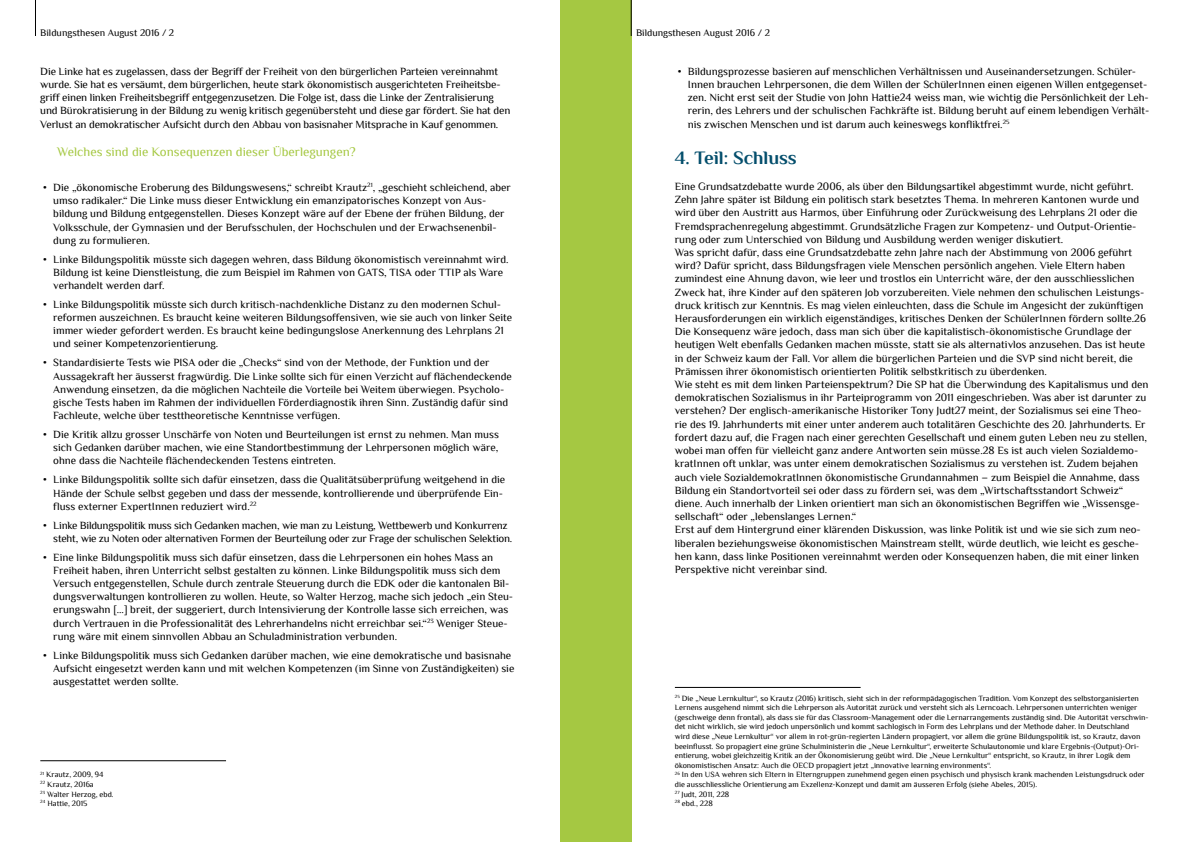
<style>
.page{position:relative;width:1191px;height:842px;background:#fff}
.page>*{position:absolute;margin:0;border:0;box-sizing:border-box;transform-origin:0 0}
.t1{font:700 19px "Philosopher";color:#044e6c}
.t2{font:13px "Philosopher";color:#a5c842}
.t3{font:11px/13.2px "Philosopher";color:#000}
.t4{font:11px/13.2px "Philosopher";letter-spacing:-.02em;color:#000}
.t5{font:10px "Philosopher";color:#000}
.t6{font:8px/9.6px "Philosopher";color:#000}
</style>
<div class="page">
<div style="left:560px;top:0;width:71px;height:842px;background:#a5c842"></div>
<hr style="left:630px;top:0;width:1px;height:36px;background:#000">
<hr style="left:35px;top:0;width:1px;height:36px;background:#000">
<hr style="left:40px;top:760px;width:186px;height:1px;background:#000">
<hr style="left:675px;top:687px;width:185px;height:1px;background:#000">
<p class="t5" style="left:40px;top:27px;width:135px">Bildungsthesen August 2016 / 2</p>
<p class="t5" style="left:636px;top:27px;width:135px">Bildungsthesen August 2016 / 2</p>
<p class="t3" style="left:40px;top:65px;width:471px">Die Linke hat es zugelassen, dass der Begriff der Freiheit von den bürgerlichen Parteien vereinnahmt wurde. Sie hat es versäumt, dem bürgerlichen, heute stark ökonomistisch ausgerichteten Freiheitsbe&shy;griff einen linken Freiheitsbegriff entgegenzusetzen. Die Folge ist, dass die Linke der Zentralisierung und Bürokratisierung in der Bildung zu wenig kritisch gegenübersteht und diese gar fördert. Sie hat den Verlust an demokratischer Aufsicht durch den Abbau von basisnaher Mitsprache in Kauf genommen.</p>
<p class="t2" style="left:57px;top:145px;width:300px">Welches sind die Konsequenzen dieser Überlegungen?</p>
<p class="t3" style="left:53px;top:181px;width:459px;text-indent:-10px">• Die „ökonomische Eroberung des Bildungswesens,“ schreibt Krautz<sup>21</sup>, „geschieht schleichend, aber umso radikaler.“ Die Linke muss dieser Entwicklung ein emanzipatorisches Konzept von Aus&shy;bildung und Bildung entgegenstellen. Dieses Konzept wäre auf der Ebene der frühen Bildung, der Volksschule, der Gymnasien und der Berufsschulen, der Hochschulen und der Erwachsenenbil&shy;dung zu formulieren.</p>
<p class="t3" style="left:53px;top:252px;width:457px;text-indent:-10px">• Linke Bildungspolitik müsste sich dagegen wehren, dass Bildung ökonomistisch vereinnahmt wird.<br>Bildung ist keine Dienstleistung, die zum Beispiel im Rahmen von GATS, TISA oder TTIP als Ware verhandelt werden darf.</p>
<p class="t3" style="left:53px;top:298px;width:460px;text-indent:-10px">• Linke Bildungspolitik müsste sich durch kritisch-nachdenkliche Distanz zu den modernen Schul&shy;reformen auszeichnen. Es braucht keine weiteren Bildungsoffensiven, wie sie auch von linker Seite immer wieder gefordert werden. Es braucht keine bedingungslose Anerkennung des Lehrplans 21 und seiner Kompetenzorientierung.</p>
<p class="t3" style="left:53px;top:356px;width:460px;text-indent:-10px">• Standardisierte Tests wie PISA oder die „Checks“ sind von der Methode, der Funktion und der Aussagekraft her äusserst fragwürdig. Die Linke sollte sich für einen Verzicht auf flächendeckende Anwendung einsetzen, da die möglichen Nachteile die Vorteile bei Weitem überwiegen. Psycholo&shy;gische Tests haben im Rahmen der individuellen Förderdiagnostik ihren Sinn. Zuständig dafür sind Fachleute, welche über testtheoretische Kenntnisse verfügen.</p>
<p class="t3" style="left:53px;top:428px;width:447px;text-align:justify;text-indent:-10px">• Die Kritik allzu grosser Unschärfe von Noten und Beurteilungen ist ernst zu nehmen. Man muss sich Gedanken darüber machen, wie eine Standortbestimmung der Lehrpersonen möglich wäre, ohne dass die Nachteile flächendeckenden Testens eintreten.</p>
<p class="t3" style="left:53px;top:473px;width:453px;text-indent:-10px">• Linke Bildungspolitik sollte sich dafür einsetzen, dass die Qualitätsüberprüfung weitgehend in die<br>Hände der Schule selbst gegeben und dass der messende, kontrollierende und überprüfende Ein&shy;fluss externer ExpertInnen reduziert wird.<sup>22</sup></p>
<p class="t4" style="left:53px;top:518px;width:460px;text-indent:-10px">• Linke Bildungspolitik muss sich Gedanken machen, wie man zu Leistung, Wettbewerb und Konkurrenz steht, wie zu Noten oder alternativen Formen der Beurteilung oder zur Frage der schulischen Selektion.</p>
<p class="t3" style="left:53px;top:550px;width:461px;text-indent:-10px">• Eine linke Bildungspolitik muss sich dafür einsetzen, dass die Lehrpersonen ein hohes Mass an Freiheit haben, ihren Unterricht selbst gestalten zu können. Linke Bildungspolitik muss sich dem Versuch entgegenstellen, Schule durch zentrale Steuerung durch die EDK oder die kantonalen Bil&shy;dungsverwaltungen kontrollieren zu wollen. Heute, so Walter Herzog, mache sich jedoch „ein Steu&shy;erungswahn [...] breit, der suggeriert, durch Intensivierung der Kontrolle lasse sich erreichen, was durch Vertrauen in die Professionalität des Lehrerhandelns nicht erreichbar sei.“<sup>23</sup> Weniger Steue&shy;rung wäre mit einem sinnvollen Abbau an Schuladministration verbunden.</p>
<p class="t3" style="left:53px;top:649px;width:462px;text-indent:-10px">• Linke Bildungspolitik muss sich Gedanken darüber machen, wie eine demokratische und basisnahe<br>Aufsicht eingesetzt werden kann und mit welchen Kompetenzen (im Sinne von Zuständigkeiten) sie ausgestattet werden sollte.</p>
<p class="t3" style="left:688px;top:65px;width:463px;text-indent:-10px">• Bildungsprozesse basieren auf menschlichen Verhältnissen und Auseinandersetzungen. Schüler-Innen brauchen Lehrpersonen, die dem Willen der SchülerInnen einen eigenen Willen entgegenset&shy;zen. Nicht erst seit der Studie von John Hattie24 weiss man, wie wichtig die Persönlichkeit der Leh&shy;rerin, des Lehrers und der schulischen Fachkräfte ist. Bildung beruht auf einem lebendigen Verhält&shy;nis zwischen Menschen und ist darum auch keineswegs konfliktfrei.<sup>25</sup></p>
<h1 class="t1" style="left:675px;top:147px;width:123px">4. Teil: Schluss</h1>
<p class="t3" style="left:675px;top:180px;width:475px">Eine Grundsatzdebatte wurde 2006, als über den Bildungsartikel abgestimmt wurde, nicht geführt.<br>Zehn Jahre später ist Bildung ein politisch stark besetztes Thema. In mehreren Kantonen wurde und wird über den Austritt aus Harmos, über Einführung oder Zurückweisung des Lehrplans 21 oder die Fremdsprachenregelung abgestimmt. Grundsätzliche Fragen zur Kompetenz- und Output-Orientie&shy;rung oder zum Unterschied von Bildung und Ausbildung werden weniger diskutiert.<br>Was spricht dafür, dass eine Grundsatzdebatte zehn Jahre nach der Abstimmung von 2006 geführt wird? Dafür spricht, dass Bildungsfragen viele Menschen persönlich angehen. Viele Eltern haben zumindest eine Ahnung davon, wie leer und trostlos ein Unterricht wäre, der den ausschliesslichen Zweck hat, ihre Kinder auf den späteren Job vorzubereiten. Viele nehmen den schulischen Leistungs&shy;druck kritisch zur Kenntnis. Es mag vielen einleuchten, dass die Schule im Angesicht der zukünftigen Herausforderungen ein wirklich eigenständiges, kritisches Denken der SchülerInnen fördern sollte.26<br>Die Konsequenz wäre jedoch, dass man sich über die kapitalistisch-ökonomistische Grundlage der heutigen Welt ebenfalls Gedanken machen müsste, statt sie als alternativlos anzusehen. Das ist heute in der Schweiz kaum der Fall. Vor allem die bürgerlichen Parteien und die SVP sind nicht bereit, die Prämissen ihrer ökonomistisch orientierten Politik selbstkritisch zu überdenken.<br>Wie steht es mit dem linken Parteienspektrum? Die SP hat die Überwindung des Kapitalismus und den demokratischen Sozialismus in ihr Parteiprogramm von 2011 eingeschrieben. Was aber ist darunter zu verstehen? Der englisch-amerikanische Historiker Tony Judt27 meint, der Sozialismus sei eine Theo&shy;rie des 19. Jahrhunderts mit einer unter anderem auch totalitären Geschichte des 20. Jahrhunderts. Er fordert dazu auf, die Fragen nach einer gerechten Gesellschaft und einem guten Leben neu zu stellen, wobei man offen für vielleicht ganz andere Antworten sein müsse.28 Es ist auch vielen Sozialdemo&shy;kratInnen oft unklar, was unter einem demokratischen Sozialismus zu verstehen ist. Zudem bejahen auch viele SozialdemokratInnen ökonomistische Grundannahmen – zum Beispiel die Annahme, dass Bildung ein Standortvorteil sei oder dass zu fördern sei, was dem „Wirtschaftsstandort Schweiz“ diene. Auch innerhalb der Linken orientiert man sich an ökonomistischen Begriffen wie „Wissensge&shy;sellschaft“ oder „lebenslanges Lernen.“<br>Erst auf dem Hintergrund einer klärenden Diskussion, was linke Politik ist und wie sie sich zum neo&shy;liberalen beziehungsweise ökonomistischen Mainstream stellt, würde deutlich, wie leicht es gesche&shy;hen kann, dass linke Positionen vereinnahmt werden oder Konsequenzen haben, die mit einer linken Perspektive nicht vereinbar sind.</p>
<p class="t6" style="left:40px;top:770px;width:75px"><sup>21</sup> Krautz, 2009, 94<br><sup>22</sup> Krautz, 2016a<br><sup>23</sup> Walter Herzog, ebd.<br><sup>24</sup> Hattie, 2015</p>
<p class="t6" style="left:675px;top:693px;width:475px"><sup>25</sup> Die „Neue Lernkultur“, so Krautz (2016) kritisch, sieht sich in der reformpädagogischen Tradition. Vom Konzept des selbstorganisierten Lernens ausgehend nimmt sich die Lehrperson als Autorität zurück und versteht sich als Lerncoach. Lehrpersonen unterrichten weniger (geschweige denn frontal), als dass sie für das Classroom-Management oder die Lernarrangements zuständig sind. Die Autorität verschwin&shy;det nicht wirklich, sie wird jedoch unpersönlich und kommt sachlogisch in Form des Lehrplans und der Methode daher. In Deutschland<br>wird diese „Neue Lernkultur“ vor allem in rot-grün-regierten Ländern propagiert, vor allem die grüne Bildungspolitik ist, so Krautz, davon beeinflusst. So propagiert eine grüne Schulministerin die „Neue Lernkultur“, erweiterte Schulautonomie und klare Ergebnis-(Output)-Ori&shy;entierung, wobei gleichzeitig Kritik an der Ökonomisierung geübt wird. Die „Neue Lernkultur“ entspricht, so Krautz, in ihrer Logik dem ökonomistischen Ansatz: Auch die OECD propagiert jetzt „innovative learning environments“.<br><sup>26</sup> In den USA wehren sich Eltern in Elterngruppen zunehmend gegen einen psychisch und physisch krank machenden Leistungsdruck oder die ausschliessliche Orientierung am Exzellenz-Konzept und damit am äusseren Erfolg (siehe Abeles, 2015).<br><sup>27</sup> Judt, 2011, 228<br><sup>28</sup> ebd., 228</p>
</div>
